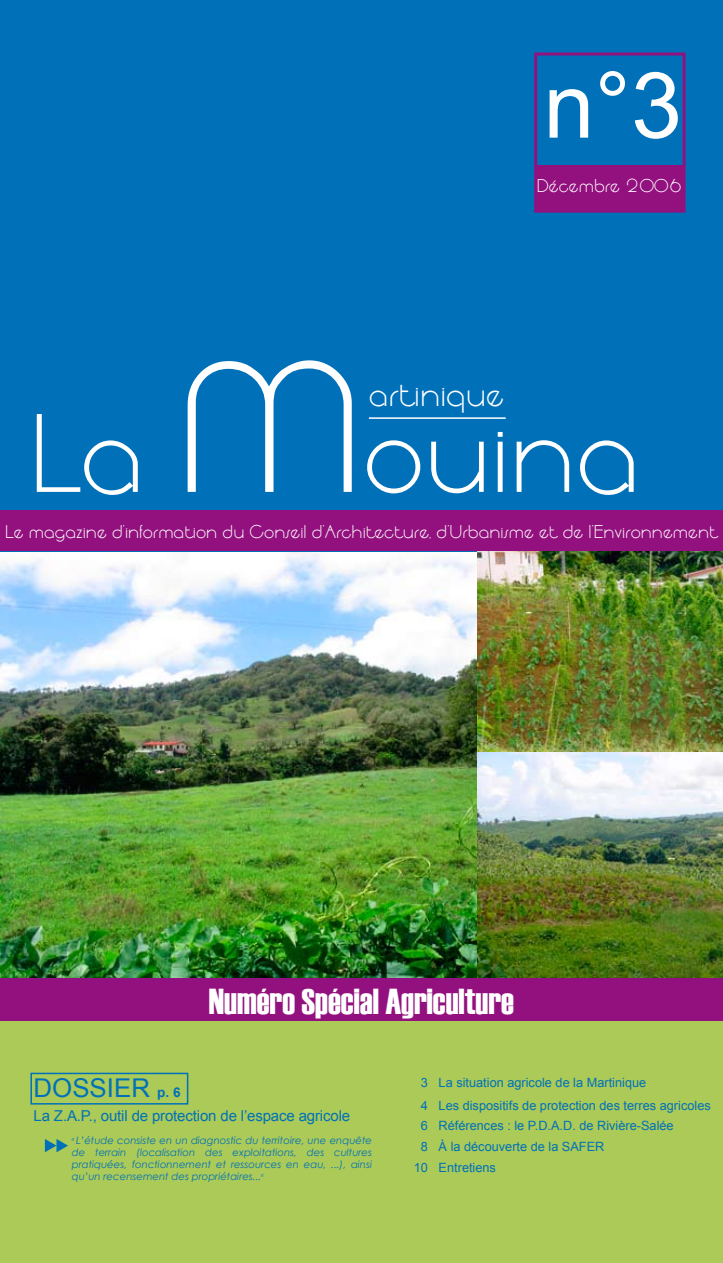
<style>
.page{position:relative;width:723px;height:1263px;background:#fff}
.page>*{position:absolute;margin:0;border:0;box-sizing:border-box;transform-origin:0 0}
.t1{font:108px "Cecilia";color:#fff}
.t2{font:91.5px "Arial";color:#fff}
.t3{font:36px "Haettenschweiler";color:#fff}
.t4{font:33px "Cecilia";color:#fff}
.t5{font:25.8px "Arial";color:#0071b9}
.t6{font:18px "Cecilia";color:#fff}
.t7{font:15px "Arial";letter-spacing:-.01em;color:#0071b9}
.t8{font:12.75px/22.5px "Arial";color:#0071b9}
.t9{font:italic 10.2px/12.1px "Century Gothic";color:#0071b9;text-align:justify}
.s1{font-size:177px}
.s2{font-weight:700;font-size:13.5px}
</style>
<div class="page">
<div style="left:0;top:635px;width:723px;height:628px;background:#acca57"></div>
<div style="left:0;top:0;width:723px;height:638px;background:#0071b9"></div>
<div style="left:30px;top:1073px;width:158px;height:31px;border:2px solid #0071b9"></div>
<div style="left:534px;top:52px;width:151px;height:161px;border:3px solid #93117e"></div>
<div style="left:536px;top:165px;width:148px;height:46px;background:#93117e"></div>
<hr style="left:369px;top:417px;width:137px;height:2px;background:#fff">
<svg style="left:45px;top:1139px;width:23px;height:13px"></svg>
<img style="left:1px;top:552px;width:476px;height:426px">
<img style="left:477px;top:551px;width:246px;height:201px">
<div style="left:0;top:510px;width:723px;height:41px;background:#93117e"></div>
<img style="left:477px;top:752px;width:246px;height:226px">
<div style="left:0;top:978px;width:723px;height:42px;background:#93117e"></div>
<h2 class="t2" style="left:543px;top:46px;width:140px">n°3</h2>
<h3 class="t6" style="left:537px;top:174px;width:147px">Décembre 2006</h3>
<h1 class="t1" style="left:30px;top:383px;width:612px">La <span class="s1">M</span>ouina</h1>
<h3 class="t4" style="left:369px;top:372px;width:137px">artinique</h3>
<h3 class="t6" style="left:5px;top:520px;width:714px">Le magazine d’information du Conseil d’Architecture, d’Urbanisme et de l’Environnement</h3>
<h3 class="t3" style="left:209px;top:977px;width:306px">Numéro Spécial Agriculture</h3>
<h3 class="t5" style="left:34px;top:1071px;width:148px">DOSSIER <span class="s2">p. 6</span></h3>
<h3 class="t7" style="left:34px;top:1106px;width:318px">La Z.A.P., outil de protection de l’espace agricole</h3>
<p class="t9" style="left:72px;top:1134px;width:302px"><sup>«</sup> L’étude consiste en un diagnostic du territoire, une enquête de terrain (localisation des exploitations, des cultures pratiquées, fonctionnement et ressources en eau, ...), ainsi qu’un recensement des propriétaires...<sup>«</sup></p>
<p class="t8" style="left:421px;top:1071px;width:291px">3 La situation agricole de la Martinique<br>4 Les dispositifs de protection des terres agricoles</p>
<p class="t8" style="left:421px;top:1115px;width:254px">6 Références : le P.D.A.D. de Rivière-Salée</p>
<p class="t8" style="left:421px;top:1135px;width:185px">8 à la découverte de la SAFER</p>
<p class="t8" style="left:414px;top:1156px;width:84px">10 Entretiens</p>
</div>
